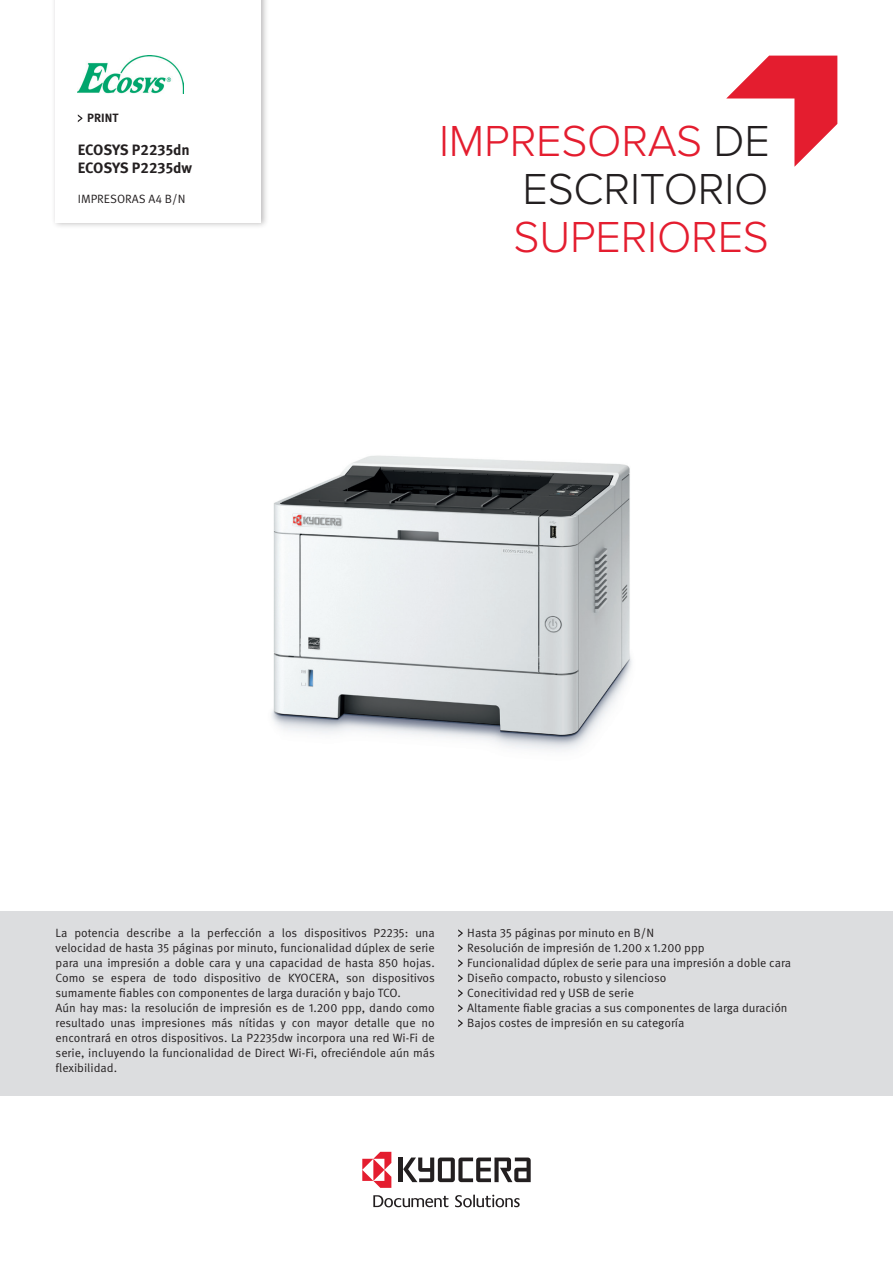
<style>
.page{position:relative;width:893px;height:1263px;background:#fff}
.page>*{position:absolute;margin:0;border:0;box-sizing:border-box;transform-origin:0 0}
.t1{font:300 45px "Proxima Nova";letter-spacing:-.005em;color:#e41d2f}
.t2{font:300 45px "Proxima Nova";letter-spacing:-.005em;color:#231f20}
.Note2{font:700 15px "Meta Pro";color:#231f20}
.Copy1a{font:12px/15px "Meta Pro Norm";color:#231f20;text-align:justify}
.Note3{font:12px "Meta Pro Norm";color:#231f20}
.Note1{font:700 12px "Meta Pro";color:#231f20}
.s1{color:#231f20}
</style>
<div class="page">
<img style="left:271px;top:455px;width:361px;height:295px">
<div style="left:0;top:911px;width:893px;height:185px;background:#dcdddf"></div>
<div style="left:51px;top:0;width:217px;height:229px;background:#231f20;opacity:.3"></div>
<div style="left:56px;top:0;width:205px;height:223px;background:#fff"></div>
<hr style="left:399px;top:1157px;width:4px;height:25px;background:#231f20">
<svg style="left:403px;top:1157px;width:128px;height:25px"></svg>
<svg style="left:455px;top:1195px;width:65px;height:12px"></svg>
<svg style="left:373px;top:1195px;width:75px;height:12px"></svg>
<svg style="left:362px;top:1152px;width:29px;height:36px"></svg>
<img style="left:78px;top:56px;width:106px;height:37px">
<svg style="left:726px;top:56px;width:111px;height:111px"></svg>
<svg style="left:458px;top:929px;width:5px;height:8px"></svg>
<svg style="left:458px;top:944px;width:5px;height:8px"></svg>
<svg style="left:458px;top:959px;width:5px;height:8px"></svg>
<svg style="left:458px;top:974px;width:5px;height:8px"></svg>
<svg style="left:458px;top:989px;width:5px;height:8px"></svg>
<svg style="left:458px;top:1004px;width:5px;height:8px"></svg>
<svg style="left:458px;top:1019px;width:5px;height:8px"></svg>
<svg style="left:78px;top:114px;width:4px;height:8px"></svg>
<p class="Note1" style="left:87px;top:109px;width:33px">PRINT</p>
<p class="Note2" style="left:78px;top:138px;width:114px">ECOSYS P2235dn</p>
<p class="Note2" style="left:78px;top:156px;width:116px">ECOSYS P2235dw</p>
<p class="Note3" style="left:78px;top:190px;width:109px">IMPRESORAS A4 B/N</p>
<p class="t1" style="left:439px;top:115px;width:332px">IMPRESORAS <span class="s1">DE</span></p>
<p class="t2" style="left:522px;top:163px;width:248px">ESCRITORIO</p>
<p class="t1" style="left:514px;top:211px;width:257px">SUPERIORES</p>
<p class="Copy1a" style="left:56px;top:925px;width:381px">La potencia describe a la perfección a los dispositivos P2235: una velocidad de hasta 35 páginas por minuto, funcionalidad dúplex de serie para una impresión a doble cara y una capacidad de hasta 850 hojas.<br>Como se espera de todo dispositivo de KYOCERA, son dispositivos sumamente fiables con componentes de larga duración y bajo TCO.</p>
<p class="Copy1a" style="left:56px;top:1000px;width:381px">Aún hay mas: la resolución de impresión es de 1.200 ppp, dando como resultado unas impresiones más nítidas y con mayor detalle que no encontrará en otros dispositivos. La P2235dw incorpora una red Wi-Fi de serie, incluyendo la funcionalidad de Direct Wi-Fi, ofreciéndole aún más flexibilidad.</p>
<p class="Copy1a" style="left:467px;top:925px;width:188px">Hasta 35 páginas por minuto en B/N</p>
<p class="Copy1a" style="left:467px;top:940px;width:239px">Resolución de impresión de 1.200 x 1.200 ppp</p>
<p class="Copy1a" style="left:467px;top:955px;width:325px">Funcionalidad dúplex de serie para una impresión a doble cara</p>
<p class="Copy1a" style="left:467px;top:970px;width:201px">Diseño compacto, robusto y silencioso</p>
<p class="Copy1a" style="left:467px;top:985px;width:168px">Conecitividad red y USB de serie</p>
<p class="Copy1a" style="left:467px;top:1000px;width:322px">Altamente fiable gracias a sus componentes de larga duración</p>
<p class="Copy1a" style="left:467px;top:1015px;width:219px">Bajos costes de impresión en su categoría</p>
</div>
